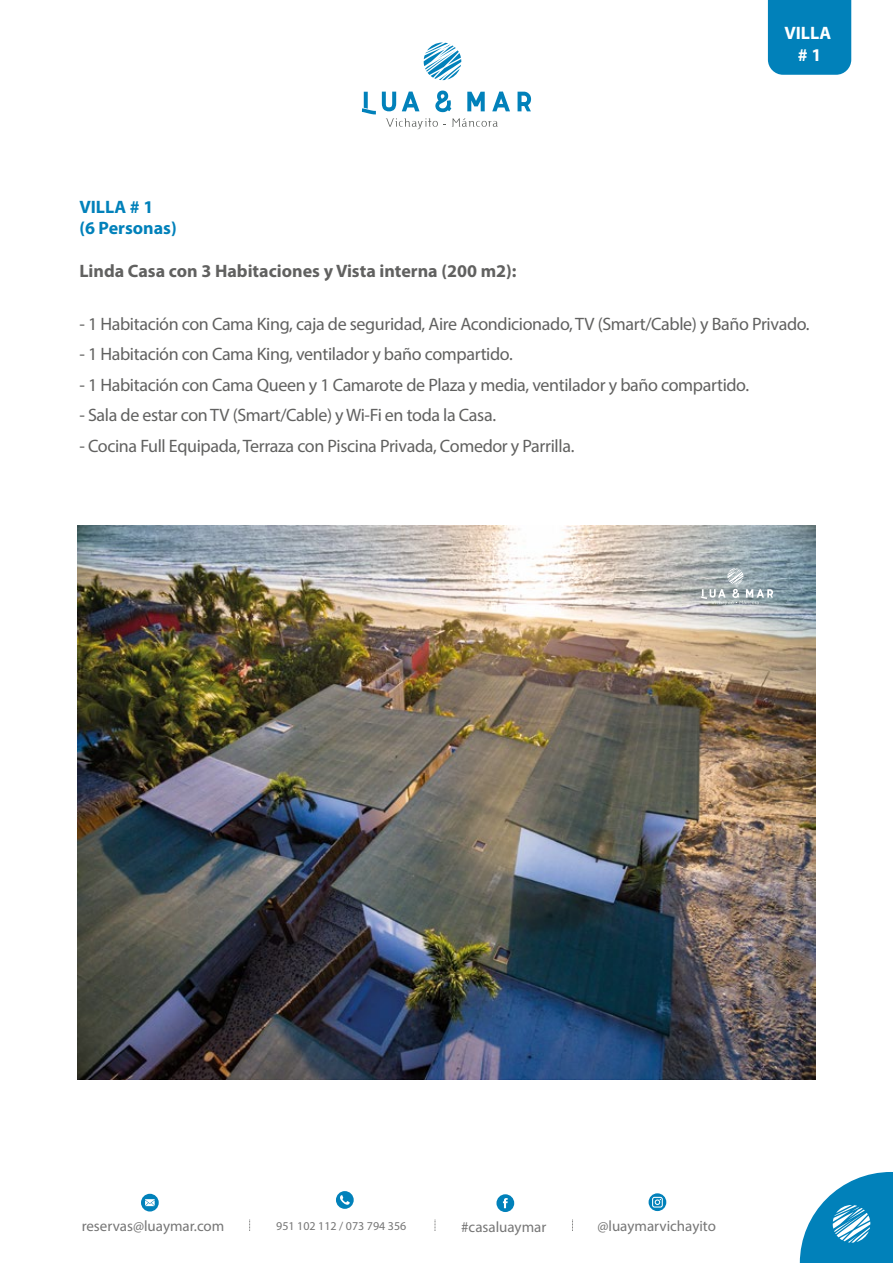
<style>
.page{position:relative;width:893px;height:1263px;background:#fff}
.page>*{position:absolute;margin:0;border:0;box-sizing:border-box;transform-origin:0 0}
.t1{font:18px "Myriad Pro";letter-spacing:-.02em;color:#616160}
.t2{font:700 18px "Myriad Pro";color:#616160}
.t3{font:700 18px/21.6px "Myriad Pro";color:#0181ba}
.t4{font:700 18px/21.6px "Myriad Pro";color:#fff;text-align:center}
.t5{font:15px "Myriad Pro";color:#767676}
.t6{font:12px "Myriad Pro";color:#767676}
</style>
<div class="page">
<img style="left:77px;top:526px;width:738px;height:553px">
<svg style="left:336px;top:1191px;width:18px;height:18px"></svg>
<svg style="left:340px;top:1195px;width:10px;height:10px"></svg>
<div style="left:141px;top:1194px;width:18px;height:17px;background:#0181ba;border-radius:50%"></div>
<svg style="left:145px;top:1199px;width:10px;height:7px"></svg>
<svg style="left:649px;top:1193px;width:17px;height:18px"></svg>
<svg style="left:652px;top:1197px;width:11px;height:10px"></svg>
<div style="left:496px;top:1194px;width:18px;height:18px;background:#0181ba;border-radius:50%"></div>
<svg style="left:503px;top:1198px;width:5px;height:10px"></svg>
<svg style="left:800px;top:1172px;width:93px;height:91px"></svg>
<svg style="left:386px;top:118px;width:52px;height:11px"></svg>
<svg style="left:452px;top:118px;width:46px;height:9px"></svg>
<svg style="left:362px;top:92px;width:14px;height:22px"></svg>
<svg style="left:382px;top:92px;width:14px;height:19px"></svg>
<svg style="left:402px;top:92px;width:17px;height:19px"></svg>
<svg style="left:467px;top:92px;width:18px;height:19px"></svg>
<svg style="left:492px;top:92px;width:18px;height:19px"></svg>
<svg style="left:518px;top:92px;width:13px;height:19px"></svg>
<svg style="left:435px;top:91px;width:16px;height:21px"></svg>
<svg style="left:424px;top:43px;width:37px;height:37px"></svg>
<div style="left:768px;top:0;width:83px;height:75px;background:#0181ba"></div>
<svg style="left:701px;top:568px;width:72px;height:37px;background:#a6b2b6"></svg>
<p class="t4" style="left:784px;top:23px;width:48px">VILLA # 1</p>
<p class="t3" style="left:79px;top:196px;width:99px">VILLA # 1<br>(6 Personas)</p>
<p class="t2" style="left:79px;top:261px;width:439px">Linda Casa con 3 Habitaciones y Vista interna (200 m2):</p>
<p class="t1" style="left:79px;top:312px;width:732px">- 1 Habitación con Cama King, caja de seguridad, Aire Acondicionado, TV (Smart/Cable) y Baño Privado.</p>
<p class="t1" style="left:79px;top:343px;width:435px">- 1 Habitación con Cama King, ventilador y baño compartido.</p>
<p class="t1" style="left:79px;top:374px;width:671px">- 1 Habitación con Cama Queen y 1 Camarote de Plaza y media, ventilador y baño compartido.</p>
<p class="t1" style="left:79px;top:404px;width:418px">- Sala de estar con TV (Smart/Cable) y Wi-Fi en toda la Casa.</p>
<p class="t1" style="left:79px;top:435px;width:497px">- Cocina Full Equipada, Terraza con Piscina Privada, Comedor y Parrilla.</p>
<p class="t5" style="left:82px;top:1217px;width:144px">reservas@luaymar.com</p>
<p class="t6" style="left:276px;top:1219px;width:132px">951 102 112 / 073 794 356</p>
<p class="t5" style="left:461px;top:1217px;width:87px">#casaluaymar</p>
<p class="t5" style="left:597px;top:1217px;width:120px">@luaymarvichayito</p>
</div>
